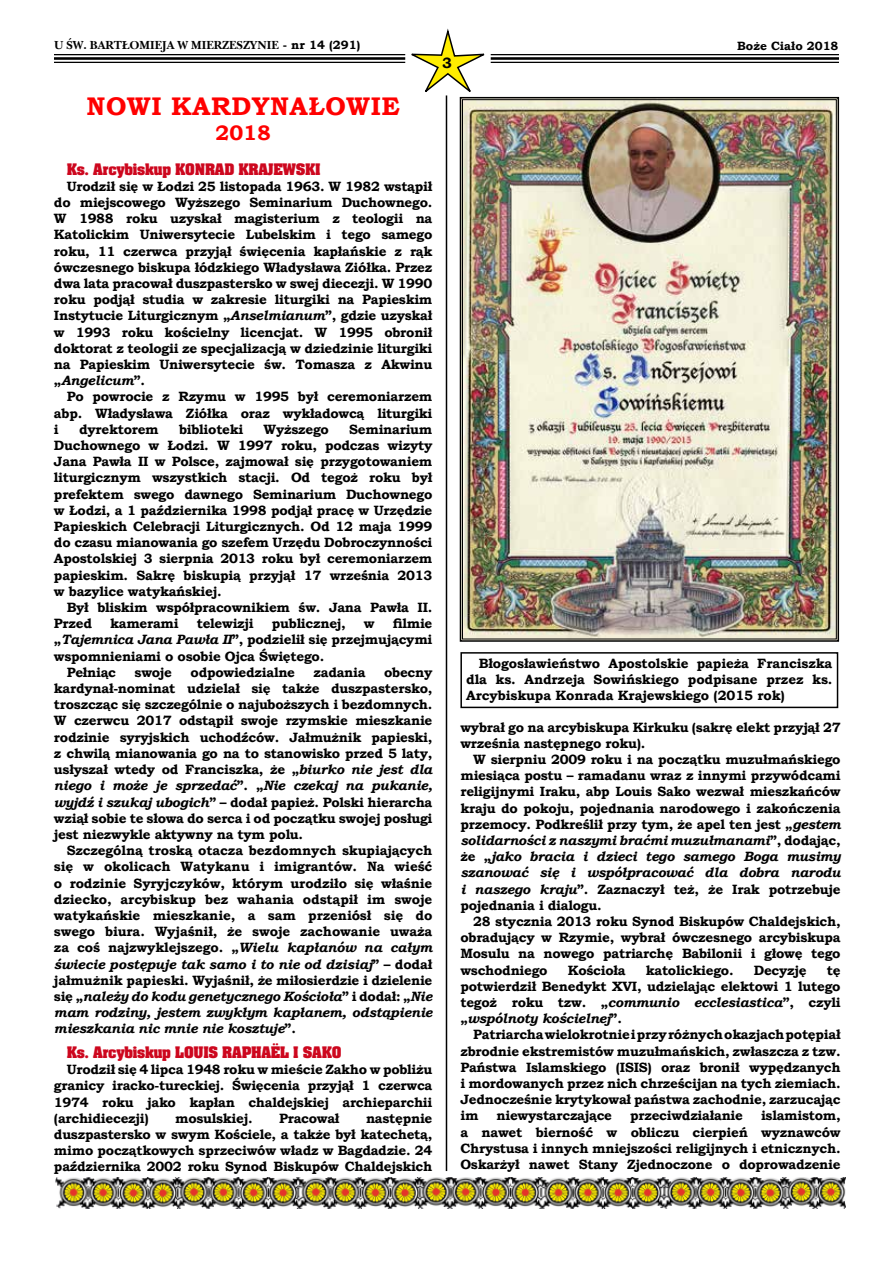
<style>
.page{position:relative;width:893px;height:1263px;background:#fff}
.page>*{position:absolute;margin:0;border:0;box-sizing:border-box;transform-origin:0 0}
.t1{font:700 25.5px "Bookman Old Style";letter-spacing:.02em;color:#f00}
.t2{font:700 21px "Bookman Old Style";color:#f00}
.t3{font:700 15px "Bookman Old Style";color:#000}
.t4{font:700 13.5px/16.2px "Bookman Old Style";letter-spacing:-.02em;color:#000;text-align:justify}
.t5{font:700 13.5px "Aardvark";letter-spacing:-.02em;color:#cd071e}
.t6{font:700 12px "Nebraska";color:#000}
.t7{font:700 12px "Bookman Old Style";color:#000}
.s1{font-family:"Bookman Old Style"}
.s2{font-style:italic}
</style>
<div class="page">
<hr style="left:54px;top:54px;width:351px;height:1px;background:#000">
<hr style="left:54px;top:57px;width:351px;height:3px;background:#000">
<hr style="left:54px;top:62px;width:351px;height:1px;background:#000">
<hr style="left:491px;top:54px;width:348px;height:1px;background:#000">
<hr style="left:491px;top:57px;width:348px;height:3px;background:#000">
<hr style="left:491px;top:62px;width:348px;height:1px;background:#000">
<svg style="left:405px;top:28px;width:86px;height:69px"></svg>
<img style="left:55px;top:1178px;width:790px;height:30px">
<hr style="left:446px;top:95px;width:1px;height:1076px;background:#000">
<div style="left:460px;top:652px;width:378px;height:56px;border:2px solid #000"></div>
<img style="left:459px;top:96px;width:381px;height:546px">
<p class="t6" style="left:54px;top:38px;width:308px">U ŒW. BART£OMIEJA W MIERZESZYNIE <span class="s1">- nr 14 (291)</span></p>
<p class="t7" style="left:737px;top:38px;width:103px">Boże Ciało 2018</p>
<p class="t3" style="left:442px;top:52px;width:11px">3</p>
<h1 class="t1" style="left:87px;top:88px;width:315px">NOWI KARDYNAŁOWIE</h1>
<h2 class="t2" style="left:215px;top:118px;width:57px">2018</h2>
<p class="t5" style="left:67px;top:160px;width:255px">Ks. Arcybiskup KONRAD KRAJEWSKI</p>
<p class="t4" style="left:54px;top:178px;width:380px;text-indent:13px">Urodził się w Łodzi 25 listopada 1963. W 1982 wstąpił do miejscowego Wyższego Seminarium Duchownego.<br>W 1988 roku uzyskał magisterium z teologii na Katolickim Uniwersytecie Lubelskim i tego samego roku, 11 czerwca przyjął święcenia kapłańskie z rąk ówczesnego biskupa łódzkiego Władysława Ziółka. Przez dwa lata pracował duszpastersko w swej diecezji. W 1990 roku podjął studia w zakresie liturgiki na Papieskim Instytucie Liturgicznym „<span class="s2">Anselmianum</span>”, gdzie uzyskał w 1993 roku kościelny licencjat. W 1995 obronił doktorat z teologii ze specjalizacją w dziedzinie liturgiki na Papieskim Uniwersytecie św. Tomasza z Akwinu „<span class="s2">Angelicum</span>”.</p>
<p class="t4" style="left:54px;top:389px;width:380px;text-indent:13px">Po powrocie z Rzymu w 1995 był ceremoniarzem abp. Władysława Ziółka oraz wykładowcą liturgiki i</p>
<p class="t4" style="left:54px;top:421px;width:380px;text-indent:295px">Seminarium Duchownego w Łodzi. W 1997 roku, podczas wizyty Jana Pawła II w Polsce, zajmował się przygotowaniem liturgicznym wszystkich stacji. Od tegoż roku był prefektem swego dawnego Seminarium Duchownego w Łodzi, a 1 października 1998 podjął pracę w Urzędzie Papieskich Celebracji Liturgicznych. Od 12 maja 1999 do czasu mianowania go szefem Urzędu Dobroczynności Apostolskiej 3 sierpnia 2013 roku był ceremoniarzem papieskim. Sakrę biskupią przyjął 17 września 2013 w bazylice watykańskiej.</p>
<p class="t4" style="left:54px;top:599px;width:380px;text-indent:13px">Był bliskim współpracownikiem św. Jana Pawła II.<br>Przed</p>
<p class="t4" style="left:79px;top:421px;width:81px">dyrektorem</p>
<p class="t4" style="left:179px;top:421px;width:66px">biblioteki</p>
<p class="t4" style="left:264px;top:421px;width:67px">Wyższego</p>
<p class="t4" style="left:110px;top:615px;width:70px">kamerami</p>
<p class="t4" style="left:197px;top:615px;width:58px">telewizji</p>
<p class="t4" style="left:272px;top:615px;width:75px">publicznej,</p>
<p class="t4" style="left:364px;top:615px;width:12px">w</p>
<p class="t4" style="left:393px;top:615px;width:41px">filmie</p>
<p class="t4" style="left:54px;top:632px;width:380px">„<span class="s2">Tajemnica Jana Pawła II</span>”, podzielił się przejmującymi</p>
<p class="t4" style="left:54px;top:648px;width:272px">wspomnieniami o osobie Ojca Świętego.</p>
<p class="t4" style="left:67px;top:664px;width:51px">Pełniąc</p>
<p class="t4" style="left:135px;top:664px;width:39px">swoje</p>
<p class="t4" style="left:191px;top:664px;width:106px">odpowiedzialne</p>
<p class="t4" style="left:314px;top:664px;width:54px">zadania</p>
<p class="t4" style="left:466px;top:655px;width:368px;text-indent:13px">Błogosławieństwo Apostolskie papieża Franciszka dla ks. Andrzeja Sowińskiego podpisane przez ks.<br>Arcybiskupa Konrada Krajewskiego (2015 rok)</p>
<p class="t4" style="left:460px;top:719px;width:382px">wybrał go na arcybiskupa Kirkuku (sakrę elekt przyjął 27 września następnego roku).</p>
<p class="t4" style="left:460px;top:751px;width:382px;text-indent:13px">W sierpniu 2009 roku i na początku muzułmańskiego miesiąca postu – ramadanu wraz z innymi przywódcami religijnymi Iraku, abp Louis Sako wezwał mieszkańców kraju do pokoju, pojednania narodowego i zakończenia przemocy. Podkreślił przy tym, że apel ten jest „<span class="s2">gestem solidarności z naszymi braćmi muzułmanami</span>”, dodając, że „<span class="s2">jako bracia i dzieci tego samego Boga musimy szanować się i współpracować dla dobra narodu i naszego kraju</span>”. Zaznaczył też, że Irak potrzebuje pojednania i dialogu.</p>
<p class="t4" style="left:460px;top:913px;width:382px;text-indent:13px">28 stycznia 2013 roku Synod Biskupów Chaldejskich, obradujący w Rzymie, wybrał ówczesnego arcybiskupa Mosulu na nowego patriarchę Babilonii i głowę tego wschodniego</p>
<p class="t4" style="left:54px;top:664px;width:380px;text-indent:330px">obecny kardynał-nominat udzielał się także duszpastersko, troszcząc się szczególnie o najuboższych i bezdomnych.<br>W czerwcu 2017 odstąpił swoje rzymskie mieszkanie rodzinie syryjskich uchodźców. Jałmużnik papieski, z chwilą mianowania go na to stanowisko przed 5 laty, usłyszał wtedy od Franciszka, że „<span class="s2">biurko nie jest dla niego i może je sprzedać</span>”. „<span class="s2">Nie czekaj na pukanie, wyjdź i szukaj ubogich</span>” – dodał papież. Polski hierarcha wziął sobie te słowa do serca i od początku swojej posługi jest niezwykle aktywny na tym polu.</p>
<p class="t4" style="left:54px;top:842px;width:380px;text-indent:13px">Szczególną troską otacza bezdomnych skupiających się w okolicach Watykanu i imigrantów. Na wieść o rodzinie Syryjczyków, którym urodziło się właśnie dziecko, arcybiskup bez wahania odstąpił im swoje watykańskie mieszkanie, a sam przeniósł się do swego biura. Wyjaśnił, że swoje zachowanie uważa za coś najzwyklejszego. „<span class="s2">Wielu kapłanów na całym świecie postępuje tak samo i to nie od dzisiaj</span>” – dodał jałmużnik papieski. Wyjaśnił, że miłosierdzie i dzielenie się „<span class="s2">należy do kodu genetycznego Kościoła</span>” i dodał: „<span class="s2">Nie mam rodziny, jestem zwykłym kapłanem, odstąpienie mieszkania nic mnie nie kosztuje</span>”.</p>
<p class="t5" style="left:67px;top:1043px;width:276px">Ks. Arcybiskup LOUIS RAPHAËL I SAKO</p>
<p class="t4" style="left:54px;top:1061px;width:380px;text-indent:13px">Urodził się 4 lipca 1948 roku w mieście Zakho w pobliżu granicy iracko-tureckiej. Święcenia przyjął 1 czerwca 1974 roku jako kapłan chaldejskiej archieparchii (archidiecezji)</p>
<p class="t4" style="left:568px;top:962px;width:59px">Kościoła</p>
<p class="t4" style="left:646px;top:962px;width:89px">katolickiego.</p>
<p class="t4" style="left:754px;top:962px;width:54px">Decyzję</p>
<p class="t4" style="left:460px;top:962px;width:382px;text-indent:366px">tę potwierdził Benedykt XVI, udzielając elektowi 1 lutego tegoż roku tzw. „<span class="s2">communio ecclesiastica</span>”, czyli „<span class="s2">wspólnoty kościelnej</span>”.</p>
<p class="t4" style="left:460px;top:1026px;width:382px;text-indent:13px">Patriarcha wielokrotnie i przy różnych okazjach potępiał zbrodnie ekstremistów muzułmańskich, zwłaszcza z tzw.<br>Państwa Islamskiego (ISIS) oraz bronił wypędzanych i mordowanych przez nich chrześcijan na tych ziemiach.<br>Jednocześnie krytykował państwa zachodnie, zarzucając im</p>
<p class="t4" style="left:460px;top:1107px;width:382px;text-indent:301px">islamistom, a nawet bierność w obliczu cierpień wyznawców Chrystusa i innych mniejszości religijnych i etnicznych.<br>Oskarżył nawet Stany Zjednoczone o doprowadzenie</p>
<p class="t4" style="left:497px;top:1107px;width:117px">niewystarczające</p>
<p class="t4" style="left:630px;top:1107px;width:114px">przeciwdziałanie</p>
<p class="t4" style="left:54px;top:1110px;width:380px;text-indent:312px">następnie duszpastersko w swym Kościele, a także był katechetą, mimo początkowych sprzeciwów władz w Bagdadzie. 24 października 2002 roku Synod Biskupów Chaldejskich</p>
<p class="t4" style="left:175px;top:1110px;width:79px">mosulskiej.</p>
<p class="t4" style="left:279px;top:1110px;width:62px">Pracował</p>
</div>
